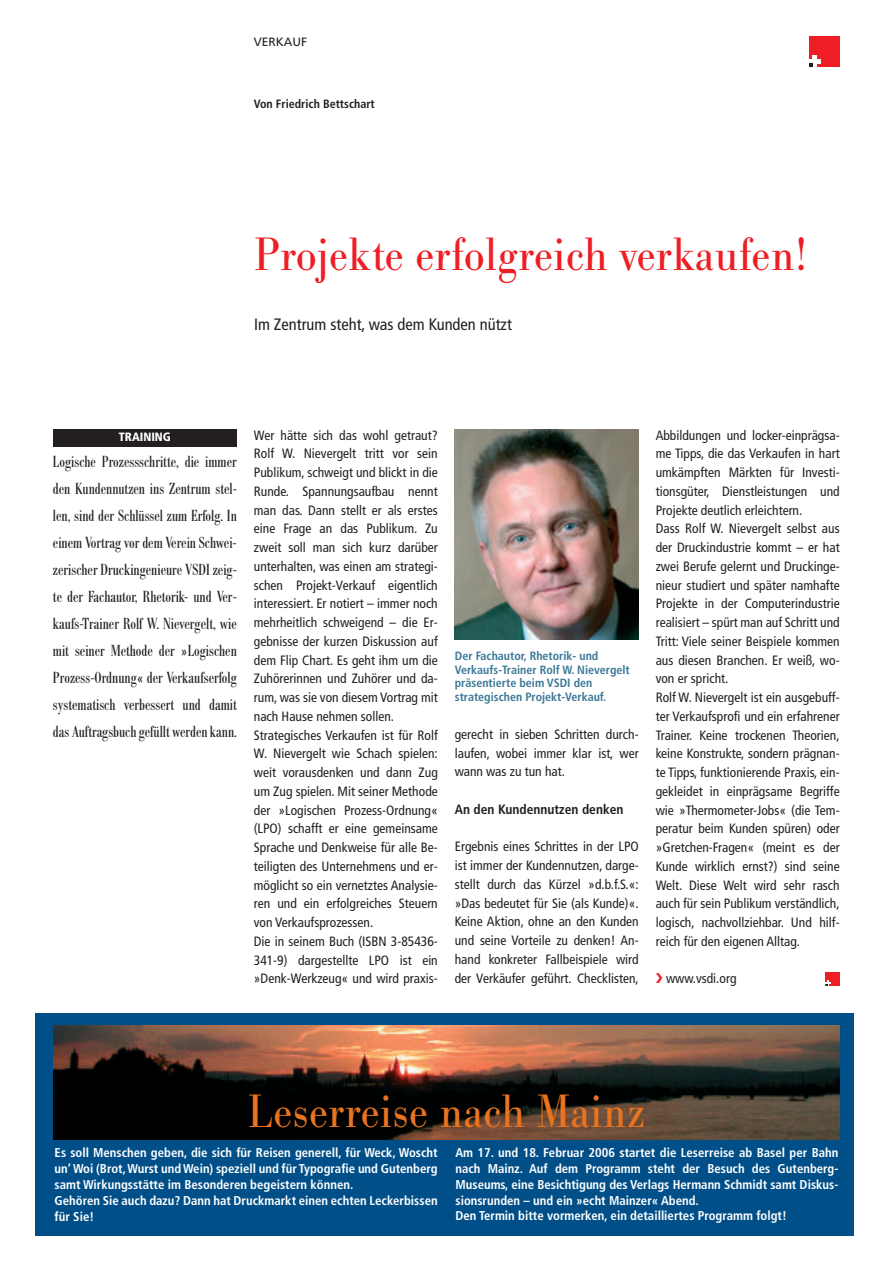
<style>
.page{position:relative;width:893px;height:1263px;background:#fff}
.page>*{position:absolute;margin:0;border:0;box-sizing:border-box;transform-origin:0 0}
.t1{font:48px "Bodoni Nr 1 SB";color:#ee1e24;scale:.9 1}
.t2{font:48px "Bodoni Nr 1 SB";color:#e9731e;scale:.9 1}
.t3{font:16.5px/27px "Bodoni Nr 1 SB Con";color:#231f20;text-align:justify}
.t4{font:condensed 16.5px "Frutiger";color:#231f20}
.t5{font:condensed 13.5px/18.8px "Frutiger";color:#231f20}
.t6{font:700 condensed 13.5px "Frutiger";color:#231f20}
.t7{font:700 condensed 12.75px/15.8px "Frutiger";color:#fff}
.t8{font:700 condensed 12px/13.5px "Frutiger";color:#3b7897}
.t9{font:700 condensed 12px "Frutiger";color:#231f20}
.t10{font:900 condensed 12px "Frutiger";color:#fff}
.t11{font:12px "Frutiger";color:#231f20}
.s1{font-family:"Frutiger";font-stretch:condensed;font-size:13.5px}
</style>
<div class="page">
<div style="left:35px;top:1014px;width:818px;height:222px;background:#014f88"></div>
<div style="left:53px;top:429px;width:184px;height:17px;background:#231f20"></div>
<div style="left:809px;top:36px;width:31px;height:31px;background:#ee1e24"></div>
<div style="left:809px;top:59px;width:11px;height:5px;background:#fff"></div>
<div style="left:812px;top:56px;width:5px;height:11px;background:#fff"></div>
<img style="left:455px;top:429px;width:183px;height:210px">
<div style="left:826px;top:971px;width:14px;height:14px;background:#ee1e24"></div>
<svg style="left:826px;top:980px;width:5px;height:6px"></svg>
<img style="left:53px;top:1025px;width:787px;height:115px">
<p class="t11" style="left:254px;top:37px;width:55px">VERKAUF</p>
<p class="t9" style="left:254px;top:99px;width:122px">Von Friedrich Bettschart</p>
<h1 class="t1" style="left:254px;top:225px;width:614px">Projekte erfolgreich verkaufen!</h1>
<p class="t4" style="left:254px;top:317px;width:259px">Im Zentrum steht, was dem Kunden nützt</p>
<p class="t10" style="left:119px;top:432px;width:54px">TRAINING</p>
<p class="t3" style="left:53px;top:447px;width:185px">Logische Prozessschritte, die immer den Kundennutzen ins Zentrum stel&shy;len, sind der Schlüssel zum Erfolg. In einem Vortrag vor dem Verein Schwei&shy;zerischer Druckingenieure VSDI zeig&shy;te der Fachautor, Rhetorik- und Ver&shy;kaufs-Trainer Rolf W. Nievergelt, wie mit seiner Methode der <span class="s1">»</span>Logischen Prozess-Ordnung<span class="s1">«</span> der Verkaufserfolg systematisch verbessert und damit das Auftragsbuch gefüllt werden kann.</p>
<p class="t5" style="left:254px;top:427px;width:185px">Wer hätte sich das wohl getraut?<br>Rolf W. Nievergelt tritt vor sein Publikum, schweigt und blickt in die Runde. Spannungsaufbau nennt man das. Dann stellt er als erstes eine Frage an das Publikum. Zu zweit soll man sich kurz darüber unterhalten, was einen am strategi&shy;schen Projekt-Verkauf eigentlich interessiert. Er notiert – immer noch mehrheitlich schweigend – die Er&shy;gebnisse der kurzen Diskussion auf dem Flip Chart. Es geht ihm um die Zuhörerinnen und Zuhörer und da&shy;rum, was sie von diesem Vortrag mit nach Hause nehmen sollen.<br>Strategisches Verkaufen ist für Rolf W. Nievergelt wie Schach spielen: weit vorausdenken und dann Zug um Zug spielen. Mit seiner Methode der »Logischen Prozess-Ordnung« (LPO) schafft er eine gemeinsame Sprache und Denkweise für alle Be&shy;teiligten des Unternehmens und er&shy;möglicht so ein vernetztes Analysie&shy;ren und ein erfolgreiches Steuern von Verkaufsprozessen.<br>Die in seinem Buch (ISBN 3-85436- 341-9) dargestellte LPO ist ein »Denk-Werkzeug« und wird praxis-</p>
<p class="t8" style="left:455px;top:650px;width:177px">Der Fachautor, Rhetorik- und<br>Verkaufs-Trainer Rolf W. Nievergelt präsentierte beim VSDI den strategischen Projekt-Verkauf.</p>
<p class="t5" style="left:455px;top:726px;width:185px;text-align:justify">gerecht in sieben Schritten durch&shy;laufen, wobei immer klar ist, wer wann was zu tun hat.</p>
<p class="t6" style="left:455px;top:804px;width:170px">An den Kundennutzen denken</p>
<p class="t5" style="left:455px;top:838px;width:185px;text-align:justify">Ergebnis eines Schrittes in der LPO ist immer der Kundennutzen, darge&shy;stellt durch das Kürzel »d.b.f.S.«: »Das bedeutet für Sie (als Kunde)«.<br>Keine Aktion, ohne an den Kunden und seine Vorteile zu denken! An&shy;hand konkreter Fallbeispiele wird der Verkäufer geführt. Checklisten,</p>
<p class="t5" style="left:656px;top:427px;width:185px">Abbildungen und locker-einprägsa&shy;me Tipps, die das Verkaufen in hart umkämpften Märkten für Investi&shy;tionsgüter, Dienstleistungen und Projekte deutlich erleichtern.<br>Dass Rolf W. Nievergelt selbst aus der Druckindustrie kommt – er hat zwei Berufe gelernt und Druckinge&shy;nieur studiert und später namhafte Projekte in der Computerindustrie realisiert – spürt man auf Schritt und Tritt: Viele seiner Beispiele kommen aus diesen Branchen. Er weiß, wo&shy;von er spricht.<br>Rolf W. Nievergelt ist ein ausgebuff&shy;ter Verkaufsprofi und ein erfahrener Trainer. Keine trockenen Theorien, keine Konstrukte, sondern prägnan&shy;te Tipps, funktionierende Praxis, ein&shy;gekleidet in einprägsame Begriffe wie »Thermometer-Jobs« (die Tem&shy;peratur beim Kunden spüren) oder »Gretchen-Fragen« (meint es der Kunde wirklich ernst?) sind seine Welt. Diese Welt wird sehr rasch auch für sein Publikum verständlich, logisch, nachvollziehbar. Und hilf&shy;reich für den eigenen Alltag.</p>
<p class="t5" style="left:666px;top:970px;width:72px">www.vsdi.org</p>
<h1 class="t2" style="left:248px;top:1083px;width:443px">Leserreise nach Mainz</h1>
<p class="t7" style="left:55px;top:1146px;width:384px">Es soll Menschen geben, die sich für Reisen generell, für Weck, Woscht un’ Woi (Brot,Wurst und Wein) speziell und für Typografie und Gutenberg samt Wirkungsstätte im Besonderen begeistern können.<br>Gehören Sie auch dazu? Dann hat Druckmarkt einen echten Leckerbissen für Sie!</p>
<p class="t7" style="left:455px;top:1146px;width:384px">Am 17. und 18. Februar 2006 startet die Leserreise ab Basel per Bahn nach Mainz. Auf dem Programm steht der Besuch des Gutenberg-Museums, eine Besichtigung des Verlags Hermann Schmidt samt Diskus&shy;sionsrunden – und ein »echt Mainzer« Abend.<br>Den Termin bitte vormerken, ein detailliertes Programm folgt!</p>
</div>
